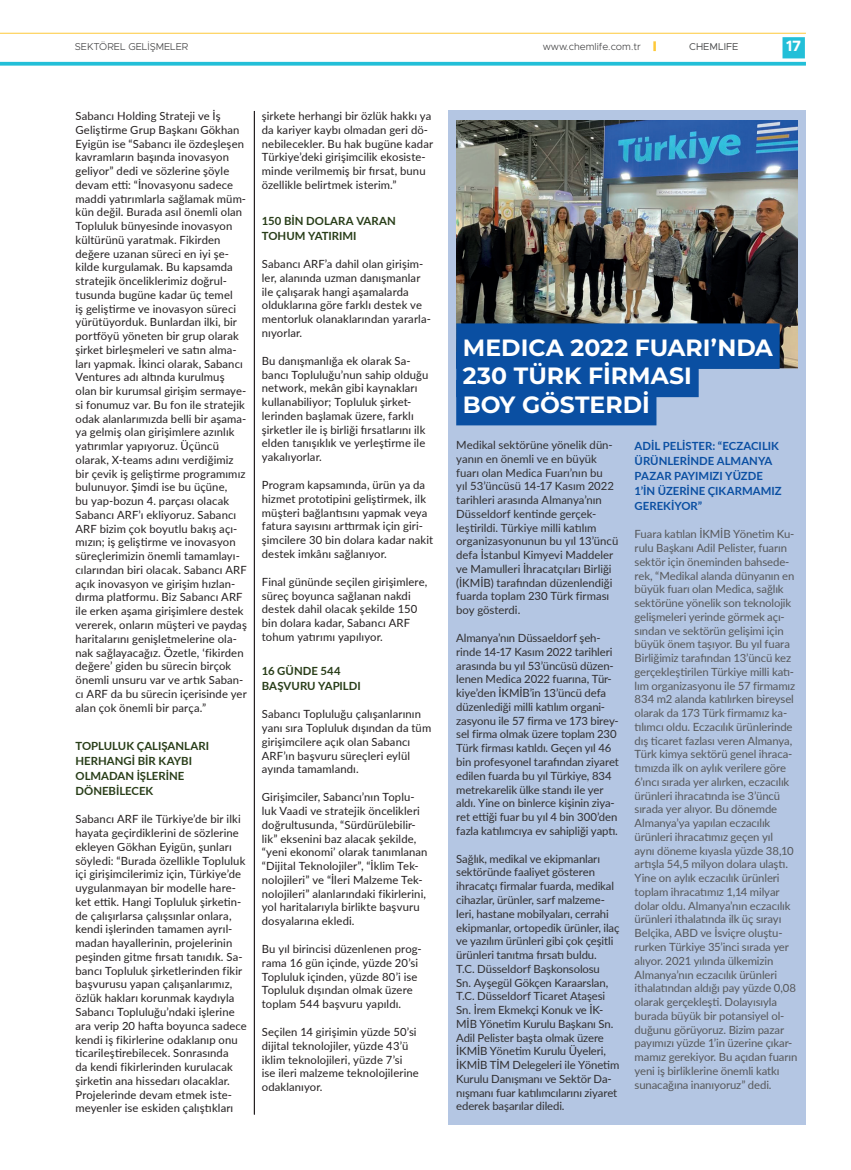
<style>
.page{position:relative;width:851px;height:1170px;background:#fff}
.page>*{position:absolute;margin:0;border:0;box-sizing:border-box;transform-origin:0 0}
.t1{font:700 23.5px/28.2px "Montserrat";color:#fff}
.t2{font:700 15px "Metropolis";color:#fff}
.t3{font:11.25px/13.8px "Lato";letter-spacing:.01em;color:#231f20}
.t4{font:11.25px/13.8px "Lato";letter-spacing:-.01em;color:#312f30}
.t5{font:11.25px/13.8px "Lato";letter-spacing:-.01em;color:#57585a}
.t6{font:700 11.25px/15px "Lato";letter-spacing:.005em;color:#283d18}
.t7{font:700 11.25px/15px "Lato";color:#0a4fa2}
.t8{font:300 10px "Metropolis";color:#3e3e3f}
.t9{font:10px "Metropolis";color:#4a4b4c}
</style>
<div class="page">
<div style="left:448px;top:111px;width:357px;height:1013px;background:#b4c6e3"></div>
<img style="left:456px;top:120px;width:341px;height:249px">
<hr style="left:254px;top:111px;width:1px;height:1003px;background:#231f20">
<div style="left:456px;top:323px;width:323px;height:46px;background:#0a4fa2"></div>
<div style="left:456px;top:351px;width:242px;height:46px;background:#0a4fa2"></div>
<div style="left:456px;top:380px;width:200px;height:45px;background:#0a4fa2"></div>
<div style="left:782px;top:37px;width:22px;height:21px;background:#23bfd8"></div>
<hr style="left:0;top:33px;width:805px;height:1px;background:#fec93a">
<svg style="left:0;top:62px;width:805px;height:4px;background:#37c5db"></svg>
<svg style="left:653px;top:41px;width:2px;height:10px"></svg>
<p class="t8" style="left:75px;top:41px;width:115px">SEKTÖREL GELIŞMELER</p>
<p class="t3" style="left:75px;top:109px;width:173px">Sabancı Holding Strateji ve İş Geliştirme Grup Başkanı Gökhan Eyigün ise “Sabancı ile özdeşleşen kavramların başında inovasyon geliyor” dedi ve sözlerine şöyle devam etti: “İnovasyonu sadece maddi yatırımlarla sağlamak müm&shy;kün değil. Burada asıl önemli olan Topluluk bünyesinde inovasyon kültürünü yaratmak. Fikirden değere uzanan süreci en iyi şe&shy;kilde kurgulamak. Bu kapsamda stratejik önceliklerimiz doğrul&shy;tusunda bugüne kadar üç temel<br>iş geliştirme ve inovasyon süreci yürütüyorduk. Bunlardan ilki, bir portföyü yöneten bir grup olarak şirket birleşmeleri ve satın alma&shy;ları yapmak. İkinci olarak, Sabancı Ventures adı altında kurulmuş olan bir kurumsal girişim sermaye&shy;si fonumuz var. Bu fon ile stratejik odak alanlarımızda belli bir aşama&shy;ya gelmiş olan girişimlere azınlık yatırımlar yapıyoruz. Üçüncü olarak, X-teams adını verdiğimiz bir çevik iş geliştirme programımız bulunuyor. Şimdi ise bu üçüne,<br>bu yap-bozun 4. parçası olacak Sabancı ARF’ı ekliyoruz. Sabancı ARF bizim çok boyutlu bakış açı&shy;mızın; iş geliştirme ve inovasyon süreçlerimizin önemli tamamlayı&shy;cılarından biri olacak. Sabancı ARF açık inovasyon ve girişim hızlan&shy;dırma platformu. Biz Sabancı ARF ile erken aşama girişimlere destek vererek, onların müşteri ve paydaş haritalarını genişletmelerine ola&shy;nak sağlayacağız. Özetle, ‘fikirden değere’ giden bu sürecin birçok önemli unsuru var ve artık Saban&shy;cı ARF da bu sürecin içerisinde yer alan çok önemli bir parça.”</p>
<p class="t6" style="left:75px;top:738px;width:135px">TOPLULUK ÇALIŞANLARI<br>HERHANGİ BİR KAYBI<br>OLMADAN İŞLERİNE<br>DÖNEBİLECEK</p>
<p class="t3" style="left:75px;top:811px;width:173px">Sabancı ARF ile Türkiye’de bir ilki hayata geçirdiklerini de sözlerine ekleyen Gökhan Eyigün, şunları söyledi: “Burada özellikle Topluluk içi girişimcilerimiz için, Türkiye’de uygulanmayan bir modelle hare&shy;ket ettik. Hangi Topluluk şirketin&shy;de çalışırlarsa çalışsınlar onlara, kendi işlerinden tamamen ayrıl&shy;madan hayallerinin, projelerinin peşinden gitme fırsatı tanıdık. Sa&shy;bancı Topluluk şirketlerinden fikir başvurusu yapan çalışanlarımız, özlük hakları korunmak kaydıyla Sabancı Topluluğu’ndaki işlerine ara verip 20 hafta boyunca sadece kendi iş fikirlerine odaklanıp onu ticarileştirebilecek. Sonrasında<br>da kendi fikirlerinden kurulacak şirketin ana hissedarı olacaklar.<br>Projelerinde devam etmek iste&shy;meyenler ise eskiden çalıştıkları</p>
<p class="t3" style="left:262px;top:109px;width:173px">şirkete herhangi bir özlük hakkı ya da kariyer kaybı olmadan geri dö&shy;nebilecekler. Bu hak bugüne kadar Türkiye’deki girişimcilik ekosiste&shy;minde verilmemiş bir fırsat, bunu özellikle belirtmek isterim.”</p>
<p class="t6" style="left:262px;top:213px;width:135px">150 BIN DOLARA VARAN<br>TOHUM YATIRIMI</p>
<p class="t3" style="left:262px;top:256px;width:170px">Sabancı ARF’a dahil olan girişim&shy;ler, alanında uzman danışmanlar ile çalışarak hangi aşamalarda olduklarına göre farklı destek ve mentorluk olanaklarından yararla&shy;nıyorlar.</p>
<p class="t3" style="left:262px;top:353px;width:168px">Bu danışmanlığa ek olarak Sa&shy;bancı Topluluğu’nun sahip olduğu network, mekân gibi kaynakları kullanabiliyor; Topluluk şirket&shy;lerinden başlamak üzere, farklı şirketler ile iş birliği fırsatlarını ilk elden tanışıklık ve yerleştirme ile yakalıyorlar.</p>
<p class="t3" style="left:262px;top:477px;width:173px">Program kapsamında, ürün ya da hizmet prototipini geliştirmek, ilk müşteri bağlantısını yapmak veya fatura sayısını arttırmak için giri&shy;şimcilere 30 bin dolara kadar nakit destek imkânı sağlanıyor.</p>
<p class="t3" style="left:262px;top:574px;width:167px">Final gününde seçilen girişimlere, süreç boyunca sağlanan nakdi destek dahil olacak şekilde 150 bin dolara kadar, Sabancı ARF tohum yatırımı yapılıyor.</p>
<p class="t6" style="left:262px;top:663px;width:100px">16 GÜNDE 544<br>BAŞVURU YAPILDI</p>
<p class="t3" style="left:262px;top:706px;width:171px">Sabancı Topluluğu çalışanlarının yanı sıra Topluluk dışından da tüm girişimcilere açık olan Sabancı<br>ARF’ın başvuru süreçleri eylül ayında tamamlandı.</p>
<p class="t3" style="left:262px;top:789px;width:167px">Girişimciler, Sabancı’nın Toplu&shy;luk Vaadi ve stratejik öncelikleri doğrultusunda, “Sürdürülebilir&shy;lik” eksenini baz alacak şekilde, “yeni ekonomi’ olarak tanımlanan “Dijital Teknolojiler”, “İklim Tek&shy;nolojileri” ve “İleri Malzeme Tek&shy;nolojileri” alanlarındaki fikirlerini, yol haritalarıyla birlikte başvuru dosyalarına ekledi.</p>
<p class="t3" style="left:262px;top:941px;width:161px">Bu yıl birincisi düzenlenen prog&shy;rama 16 gün içinde, yüzde 20’si<br>Topluluk içinden, yüzde 80’i ise<br>Topluluk dışından olmak üzere toplam 544 başvuru yapıldı.</p>
<p class="t3" style="left:262px;top:1024px;width:158px">Seçilen 14 girişimin yüzde 50’si dijital teknolojiler, yüzde 43’ü iklim teknolojileri, yüzde 7’si ise ileri malzeme teknolojilerine odaklanıyor.</p>
<p class="t8" style="left:542px;top:41px;width:100px">www.chemlife.com.tr</p>
<p class="t9" style="left:689px;top:40px;width:51px">CHEMLIFE</p>
<h2 class="t2" style="left:786px;top:37px;width:17px">17</h2>
<h1 class="t1" style="left:463px;top:332px;width:311px">MEDICA 2022 FUARI’NDA<br>230 TÜRK FİRMASI<br>BOY GÖSTERDİ</h1>
<p class="t4" style="left:456px;top:437px;width:163px">Medikal sektörüne yönelik dün&shy;yanın en önemli ve en büyük fuarı olan Medica Fuarı’nın bu<br>yıl 53’üncüsü 14-17 Kasım 2022 tarihleri arasında Almanya’nın<br>Düsseldorf kentinde gerçek&shy;leştirildi. Türkiye milli katılım organizasyonunun bu yıl 13’üncü defa İstanbul Kimyevi Maddeler ve Mamulleri İhracatçıları Birliği (İKMİB) tarafından düzenlendiği fuarda toplam 230 Türk firması boy gösterdi.</p>
<p class="t4" style="left:456px;top:630px;width:164px">Almanya’nın Düssaeldorf şeh&shy;rinde 14-17 Kasım 2022 tarihleri arasında bu yıl 53’üncüsü düzen&shy;lenen Medica 2022 fuarına, Tür&shy;kiye’den İKMİB’in 13’üncü defa düzenlediği milli katılım organi&shy;zasyonu ile 57 firma ve 173 birey&shy;sel firma olmak üzere toplam 230<br>Türk firması katıldı. Geçen yıl 46 bin profesyonel tarafından ziyaret edilen fuarda bu yıl Türkiye, 834 metrekarelik ülke standı ile yer aldı. Yine on binlerce kişinin ziya&shy;ret ettiği fuar bu yıl 4 bin 300’den fazla katılımcıya ev sahipliği yaptı.</p>
<p class="t4" style="left:456px;top:851px;width:165px">Sağlık, medikal ve ekipmanları sektöründe faaliyet gösteren ihracatçı firmalar fuarda, medikal cihazlar, ürünler, sarf malzeme&shy;leri, hastane mobilyaları, cerrahi ekipmanlar, ortopedik ürünler, ilaç ve yazılım ürünleri gibi çok çeşitli ürünleri tanıtma fırsatı buldu.<br>T.C. Düsseldorf Başkonsolosu<br>Sn. Ayşegül Gökçen Karaarslan,<br>T.C. Düsseldorf Ticaret Ataşesi<br>Sn. İrem Ekmekçi Konuk ve İK-<br>MİB Yönetim Kurulu Başkanı Sn.<br>Adil Pelister başta olmak üzere<br>İKMİB Yönetim Kurulu Üyeleri,<br>İKMİB TİM Delegeleri ile Yönetim<br>Kurulu Danışmanı ve Sektör Da&shy;nışmanı fuar katılımcılarını ziyaret ederek başarılar diledi.</p>
<p class="t7" style="left:634px;top:438px;width:148px">ADIL PELISTER: “ECZACILIK<br>ÜRÜNLERINDE ALMANYA<br>PAZAR PAYIMIZI YÜZDE<br>1’IN ÜZERINE ÇIKARMAMIZ<br>GEREKIYOR”</p>
<p class="t5" style="left:634px;top:526px;width:164px">Fuara katılan İKMİB Yönetim Ku&shy;rulu Başkanı Adil Pelister, fuarın sektör için öneminden bahsede&shy;rek, “Medikal alanda dünyanın en büyük fuarı olan Medica, sağlık sektörüne yönelik son teknolojik gelişmeleri yerinde görmek açı&shy;sından ve sektörün gelişimi için büyük önem taşıyor. Bu yıl fuara Birliğimiz tarafından 13’üncü kez gerçekleştirilen Türkiye milli katı&shy;lım organizasyonu ile 57 firmamız 834 m2 alanda katılırken bireysel olarak da 173 Türk firmamız ka&shy;tılımcı oldu. Eczacılık ürünlerinde dış ticaret fazlası veren Almanya, Türk kimya sektörü genel ihraca&shy;tımızda ilk on aylık verilere göre 6’ıncı sırada yer alırken, eczacılık ürünleri ihracatında ise 3’üncü sırada yer alıyor. Bu dönemde Almanya’ya yapılan eczacılık ürünleri ihracatımız geçen yıl<br>aynı döneme kıyasla yüzde 38,10 artışla 54,5 milyon dolara ulaştı.<br>Yine on aylık eczacılık ürünleri toplam ihracatımız 1,14 milyar dolar oldu. Almanya’nın eczacılık ürünleri ithalatında ilk üç sırayı Belçika, ABD ve İsviçre oluştu&shy;rurken Türkiye 35’inci sırada yer alıyor. 2021 yılında ülkemizin Almanya’nın eczacılık ürünleri ithalatından aldığı pay yüzde 0,08 olarak gerçekleşti. Dolayısıyla burada büyük bir potansiyel ol&shy;duğunu görüyoruz. Bizim pazar payımızı yüzde 1’in üzerine çıkar&shy;mamız gerekiyor. Bu açıdan fuarın yeni iş birliklerine önemli katkı sunacağına inanıyoruz” dedi.</p>
</div>
